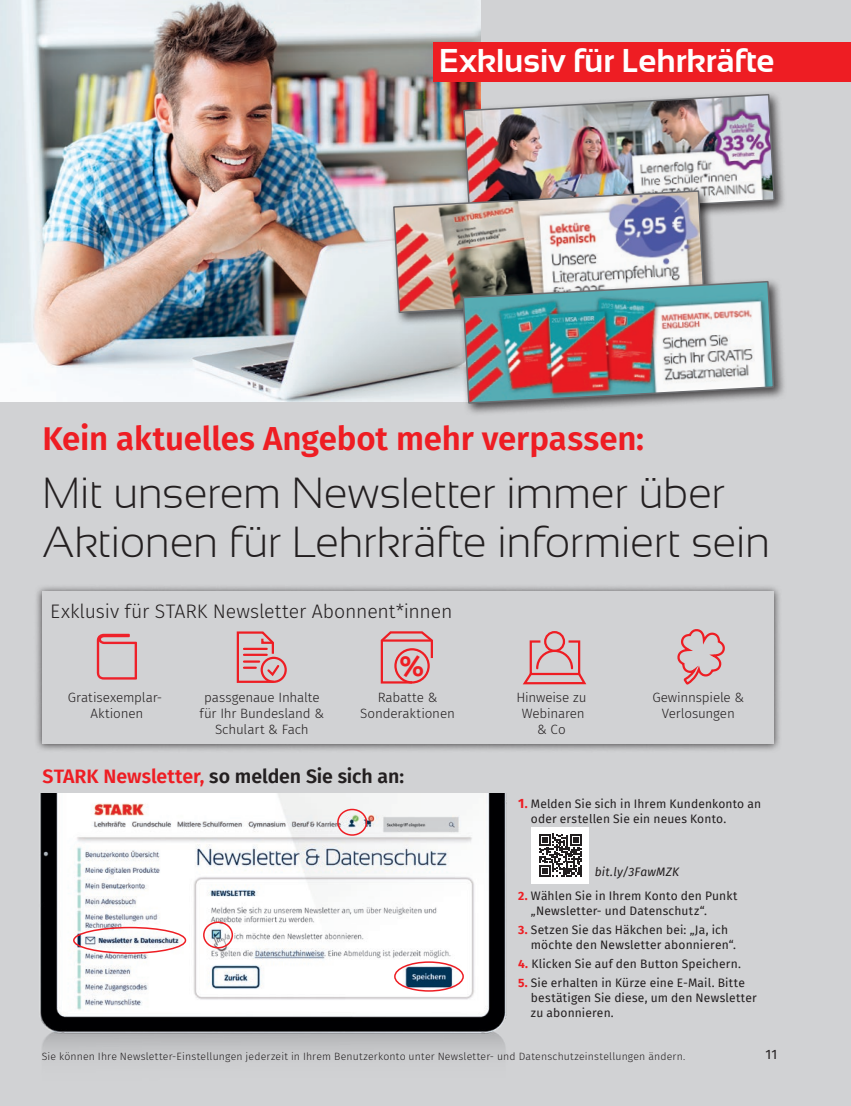
<style>
.page{position:relative;width:851px;height:1106px;background:#fff}
.page>*{position:absolute;margin:0;border:0;box-sizing:border-box;transform-origin:0 0}
.t1{font:300 43.5px/49.5px "Sansation";letter-spacing:-.01em;color:#231f20}
.t2{font:600 33px "Fira Sans";letter-spacing:-.005em;color:#ee1d23}
.t3{font:700 33px "Sansation";letter-spacing:-.005em;color:#fff}
.t4{font:600 28.95px "Fira Sans";color:#ee1d23}
.t5{font:300 19.5px "Fira Sans";letter-spacing:-.005em;color:#231f20}
.t6{font:600 19.5px "Fira Sans";letter-spacing:-.005em;color:#231f20}
.t7{font:13.5px "Fira Sans";color:#231f20}
.t8{font:300 13.35px/15.8px "Fira Sans";letter-spacing:-.01em;color:#231f20;text-align:center}
.t9{font:12px/15px "Fira Sans";letter-spacing:.015em;color:#231f20}
.t10{font:italic 12px "Fira Sans";letter-spacing:.015em;color:#231f20}
.t11{font:300 10.5px "Fira Sans";letter-spacing:.015em;color:#231f20}
.s1{color:#ee1d23}
.s2{font-weight:700;font-size:13.5px;color:#ee1d23}
.s3{font-weight:700;color:#ee1d23}
</style>
<div class="page">
<div style="left:0;top:0;width:850px;height:1106px;background:#d1d2d4"></div>
<img style="left:0;top:0;width:480px;height:401px">
<div style="left:433px;top:43px;width:417px;height:39px;background:#ee1d23"></div>
<div style="left:459px;top:90px;width:328px;height:139px;background:#231f20;opacity:.75"></div>
<img style="left:462px;top:93px;width:313px;height:124px">
<div style="left:389px;top:186px;width:328px;height:140px;background:#231f20;opacity:.75"></div>
<img style="left:392px;top:189px;width:313px;height:125px">
<div style="left:458px;top:277px;width:328px;height:139px;background:#231f20;opacity:.75"></div>
<img style="left:461px;top:280px;width:313px;height:124px">
<div style="left:34px;top:583px;width:747px;height:169px;background:#231f20;opacity:.75"></div>
<div style="left:42px;top:591px;width:731px;height:153px;background:#d1d2d4"></div>
<svg style="left:97px;top:634px;width:40px;height:45px"></svg>
<div style="left:260px;top:656px;width:27px;height:27px;border:2px solid #ee1d23;border-radius:50%"></div>
<svg style="left:236px;top:631px;width:45px;height:52px"></svg>
<svg style="left:380px;top:631px;width:53px;height:53px"></svg>
<hr style="left:382px;top:639px;width:50px;height:2px;background:#ee1d23">
<div style="left:544px;top:631px;width:21px;height:21px;border:2px solid #ee1d23;border-radius:50%"></div>
<svg style="left:522px;top:639px;width:65px;height:46px"></svg>
<svg style="left:677px;top:629px;width:48px;height:56px"></svg>
<img style="left:40px;top:794px;width:467px;height:259px">
<div style="left:337px;top:808px;width:30px;height:27px;border:2px solid #ee1d23;border-radius:50%"></div>
<div style="left:203px;top:921px;width:30px;height:27px;border:2px solid #ee1d23;border-radius:50%"></div>
<div style="left:73px;top:926px;width:113px;height:27px;border:2px solid #ee1d23;border-radius:50%"></div>
<div style="left:394px;top:961px;width:70px;height:30px;border:2px solid #ee1d23;border-radius:50%"></div>
<div style="left:531px;top:827px;width:57px;height:57px;background:#fff"></div>
<svg style="left:539px;top:833px;width:43px;height:44px"></svg>
<h2 class="t3" style="left:439px;top:42px;width:337px">Exklusiv für Lehrkräfte</h2>
<h2 class="t2" style="left:43px;top:411px;width:603px">Kein aktuelles Angebot mehr verpassen:</h2>
<h1 class="t1" style="left:43px;top:468px;width:729px">Mit unserem Newsletter immer über<br>Aktionen für Lehrkräfte informiert sein</h1>
<h3 class="t5" style="left:50px;top:597px;width:403px">Exklusiv für STARK Newsletter Abonnent*innen</h3>
<p class="t8" style="left:68px;top:689px;width:96px">Gratisexemplar-<br>Aktionen</p>
<p class="t8" style="left:199px;top:689px;width:126px">passgenaue Inhalte für Ihr Bundesland &amp;<br>Schulart &amp; Fach</p>
<h3 class="t4" style="left:399px;top:642px;width:26px">%</h3>
<p class="t8" style="left:360px;top:689px;width:96px">Rabatte &amp;<br>Sonderaktionen</p>
<p class="t8" style="left:516px;top:689px;width:72px">Hinweise zu<br>Webinaren &amp; Co</p>
<p class="t8" style="left:652px;top:689px;width:93px">Gewinnspiele &amp;<br>Verlosungen</p>
<h3 class="t6" style="left:43px;top:759px;width:363px"><span class="s1">STARK Newsletter,</span> so melden Sie sich an:</h3>
<p class="t9" style="left:530px;top:795px;width:232px;text-indent:-13px"><span class="s2">1</span><span class="s3">.</span> Melden Sie sich in Ihrem Kundenkonto an oder erstellen Sie ein neues Konto.</p>
<p class="t10" style="left:594px;top:863px;width:86px">bit.ly/3FawMZK</p>
<p class="t9" style="left:531px;top:887px;width:208px;text-indent:-13px"><span class="s3">2.</span> Wählen Sie in Ihrem Konto den Punkt „Newsletter- und Datenschutz“.</p>
<p class="t9" style="left:530px;top:921px;width:207px;text-indent:-13px"><span class="s3">3.</span> Setzen Sie das Häkchen bei: „Ja, ich möchte den Newsletter abonnieren“.</p>
<p class="t9" style="left:518px;top:956px;width:224px"><span class="s3">4.</span> Klicken Sie auf den Button Speichern.</p>
<p class="t9" style="left:531px;top:975px;width:227px;text-indent:-13px"><span class="s3">5.</span> Sie erhalten in Kürze eine E-Mail. Bitte bestätigen Sie diese, um den Newsletter zu abonnieren.</p>
<p class="t11" style="left:42px;top:1048px;width:645px">Sie können Ihre Newsletter-Einstellungen jederzeit in Ihrem Benutzerkonto unter Newsletter- und Datenschutzeinstellungen ändern.</p>
<p class="t7" style="left:765px;top:1044px;width:13px">11</p>
</div>
